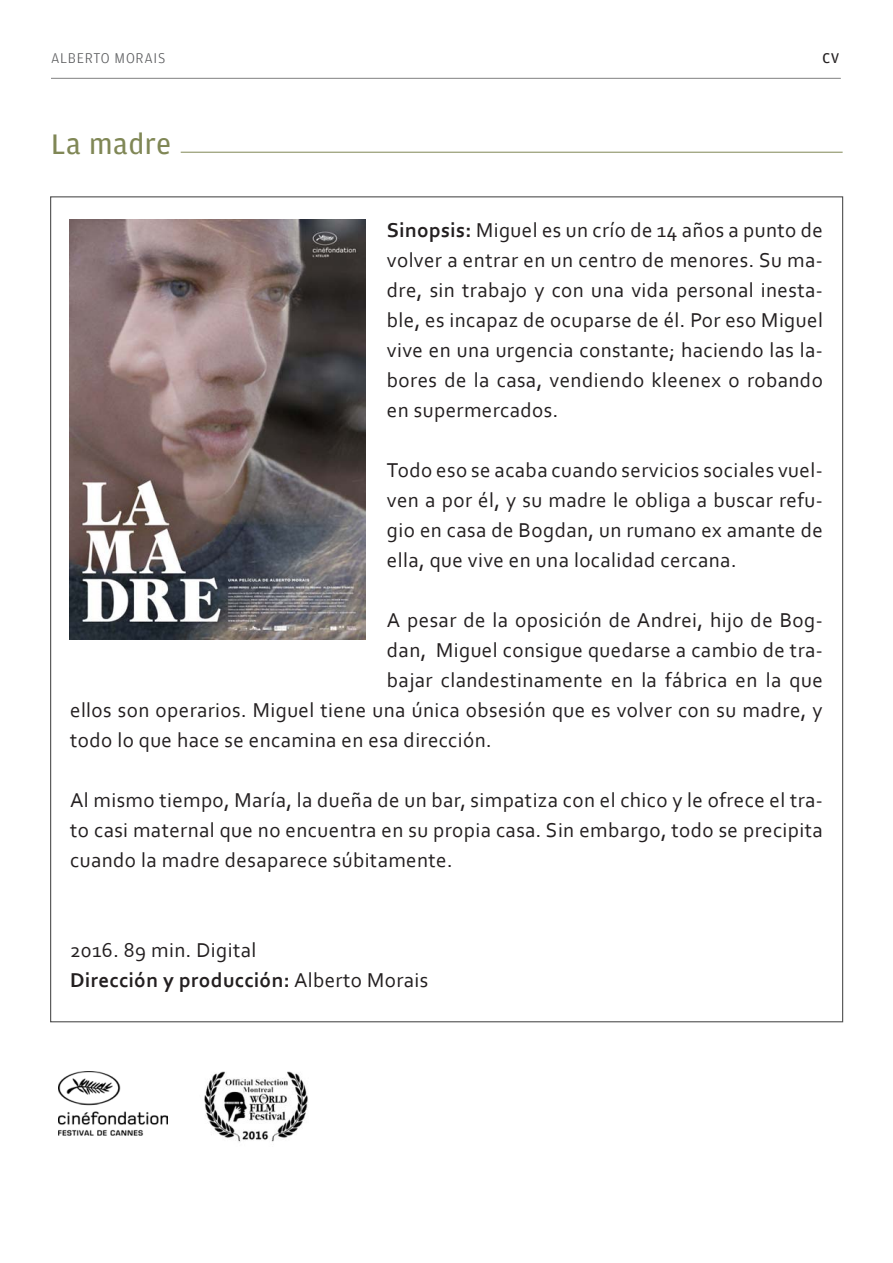
<style>
.page{position:relative;width:893px;height:1263px;background:#fff}
.page>*{position:absolute;margin:0;border:0;box-sizing:border-box;transform-origin:0 0}
.t1{font:30px "Amplitude";letter-spacing:.025em;color:#808756}
.t2{font:21px/30px "Corbel";letter-spacing:.02em;color:#231f20;text-align:justify}
.t3{font:300 15px "Amplitude";letter-spacing:.05em;color:#57585a}
.t4{font:15px "Amplitude";color:#231f20}
.s1{font-weight:700}
</style>
<div class="page">
<hr style="left:51px;top:78px;width:790px;height:1px;background:#969696">
<img style="left:70px;top:219px;width:296px;height:421px">
<hr style="left:181px;top:152px;width:662px;height:1px;background:#808756">
<img style="left:59px;top:1071px;width:108px;height:65px">
<img style="left:204px;top:1071px;width:104px;height:71px">
<p class="t3" style="left:51px;top:49px;width:116px">ALBERTO MORAIS</p>
<p class="t4" style="left:823px;top:49px;width:18px">CV</p>
<h1 class="t1" style="left:51px;top:125px;width:122px">La madre</h1>
<p class="t2" style="left:387px;top:214px;width:437px"><span class="s1">Sinopsis:</span> Miguel es un crío de 14 años a punto de volver a entrar en un centro de menores. Su ma&shy;dre, sin trabajo y con una vida personal inesta&shy;ble, es incapaz de ocuparse de él. Por eso Miguel vive en una urgencia constante; haciendo las la&shy;bores de la casa, vendiendo kleenex o robando en supermercados.</p>
<p class="t2" style="left:387px;top:454px;width:437px">Todo eso se acaba cuando servicios sociales vuel&shy;ven a por él, y su madre le obliga a buscar refu&shy;gio en casa de Bogdan, un rumano ex amante de ella, que vive en una localidad cercana.</p>
<p class="t2" style="left:387px;top:604px;width:437px">A pesar de la oposición de Andrei, hijo de Bog-</p>
<p class="t2" style="left:387px;top:634px;width:437px">dan, Miguel consigue quedarse a cambio de tra-</p>
<p class="t2" style="left:387px;top:664px;width:437px">bajar clandestinamente en la fábrica en la que</p>
<p class="t2" style="left:70px;top:694px;width:754px">ellos son operarios. Miguel tiene una única obsesión que es volver con su madre, y</p>
<p class="t2" style="left:70px;top:724px;width:423px">todo lo que hace se encamina en esa dirección.</p>
<p class="t2" style="left:70px;top:784px;width:754px">Al mismo tiempo, María, la dueña de un bar, simpatiza con el chico y le ofrece el tra&shy;to casi maternal que no encuentra en su propia casa. Sin embargo, todo se precipita cuando la madre desaparece súbitamente.</p>
<p class="t2" style="left:70px;top:934px;width:360px">2016. 89 min. Digital<br><span class="s1">Dirección y producción:</span> Alberto Morais</p>
</div>
